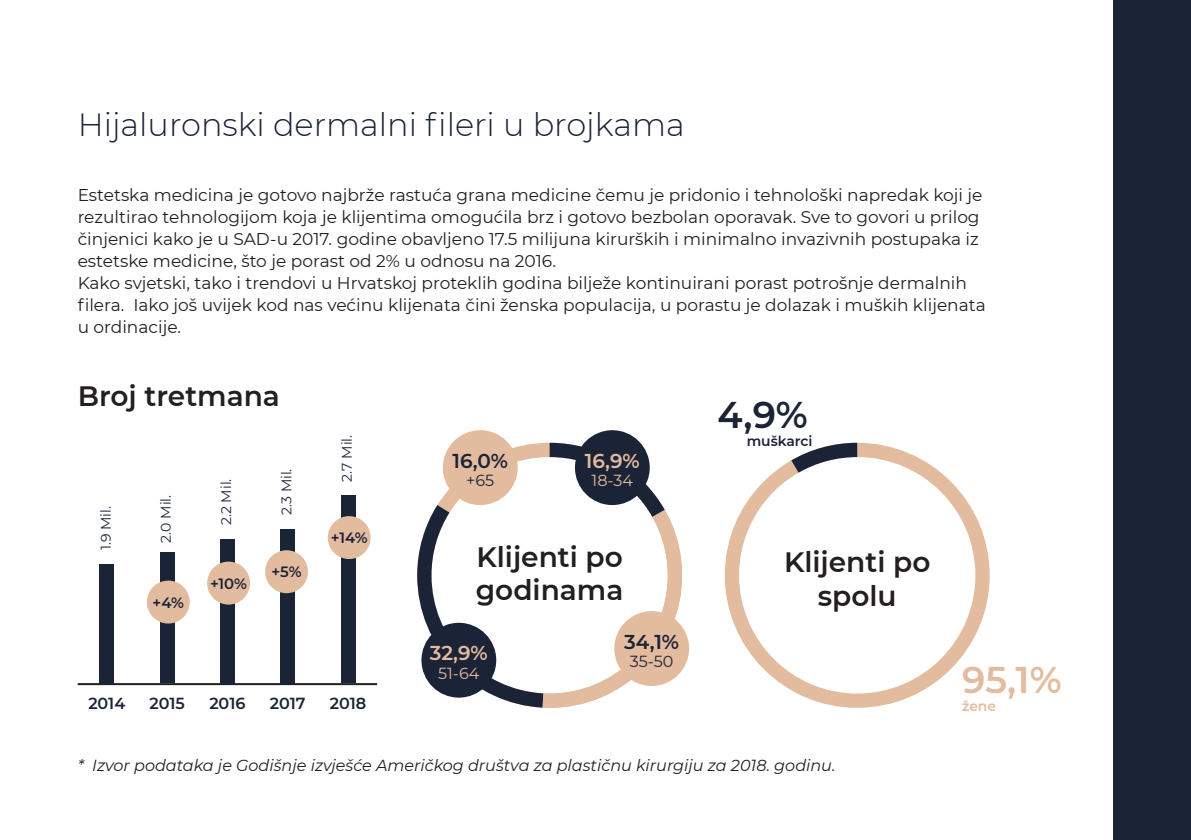
<style>
.page{position:relative;width:1191px;height:840px;background:#fff}
.page>*{position:absolute;margin:0;border:0;box-sizing:border-box;transform-origin:0 0}
.t1{font:600 37.2px "Montserrat";color:#e3bb9f}
.t2{font:600 37.2px "Montserrat";color:#1b2337}
.t3{font:300 32px "Montserrat";color:#1b2337}
.t4{font:600 28px/33.6px "Montserrat";color:#231f20}
.t5{font:600 20px "Montserrat";color:#1b2337}
.t6{font:600 20px "Montserrat";color:#e3bb9f}
.t7{font:17px/22px "Montserrat";color:#231f20}
.t8{font:italic 16px "Montserrat";color:#231f20}
.t9{font:600 16px "Montserrat";letter-spacing:-.005em;color:#1b2337}
.t10{font:16px "Montserrat";color:#e3bb9f}
.t11{font:16px "Montserrat";color:#1b2337}
.t12{font:600 15px "Montserrat";color:#1b2337}
.t13{font:14px "Montserrat";color:#1b2337}
.t14{font:600 13.8px "Montserrat";color:#1b2337}
.t15{font:600 13.8px "Montserrat";color:#e3bb9f}
</style>
<div class="page">
<div style="left:614px;top:610px;width:75px;height:75px;background:#e3bb9f;border-radius:50%"></div>
<div style="left:443px;top:430px;width:74px;height:74px;background:#e3bb9f;border-radius:50%"></div>
<div style="left:1113px;top:0;width:78px;height:839px;background:#1b2337"></div>
<svg style="left:417px;top:442px;width:265px;height:265px"></svg>
<svg style="left:725px;top:442px;width:264px;height:265px"></svg>
<svg style="left:791px;top:442px;width:66px;height:30px"></svg>
<div style="left:575px;top:430px;width:74px;height:74px;background:#1b2337;border-radius:50%"></div>
<hr style="left:78px;top:682px;width:299px;height:2px;background:#231f20">
<div style="left:99px;top:563px;width:15px;height:119px;background:#1b2337"></div>
<div style="left:160px;top:552px;width:14px;height:130px;background:#1b2337"></div>
<div style="left:220px;top:538px;width:15px;height:144px;background:#1b2337"></div>
<div style="left:280px;top:528px;width:15px;height:154px;background:#1b2337"></div>
<div style="left:340px;top:495px;width:15px;height:187px;background:#1b2337"></div>
<div style="left:147px;top:580px;width:43px;height:43px;background:#e3bb9f;border-radius:50%"></div>
<div style="left:207px;top:561px;width:43px;height:43px;background:#e3bb9f;border-radius:50%"></div>
<div style="left:265px;top:550px;width:43px;height:43px;background:#e3bb9f;border-radius:50%"></div>
<div style="left:328px;top:516px;width:43px;height:42px;background:#e3bb9f;border-radius:50%"></div>
<h2 class="t3" style="left:78px;top:103px;width:608px">Hijaluronski dermalni fileri u brojkama</h2>
<p class="t7" style="left:78px;top:183px;width:909px">Estetska medicina je gotovo najbrže rastuća grana medicine čemu je pridonio i tehnološki napredak koji je rezultirao tehnologijom koja je klijentima omogućila brz i gotovo bezbolan oporavak. Sve to govori u prilog činjenici kako je u SAD-u 2017. godine obavljeno 17.5 milijuna kirurških i minimalno invazivnih postupaka iz estetske medicine, što je porast od 2% u odnosu na 2016.<br>Kako svjetski, tako i trendovi u Hrvatskoj proteklih godina bilježe kontinuirani porast potrošnje dermalnih filera. Iako još uvijek kod nas većinu klijenata čini ženska populacija, u porastu je dolazak i muških klijenata u ordinacije.</p>
<h3 class="t4" style="left:78px;top:378px;width:204px">Broj tretmana</h3>
<p class="t13" style="left:96px;top:550px;width:46px;rotate:-90deg">1.9 Mil.</p>
<p class="t13" style="left:156px;top:542px;width:49px;rotate:-90deg">2.0 Mil.</p>
<p class="t12" style="left:153px;top:591px;width:33px">+4%</p>
<p class="t13" style="left:217px;top:525px;width:48px;rotate:-90deg">2.2 Mil.</p>
<p class="t13" style="left:277px;top:515px;width:48px;rotate:-90deg">2.3 Mil.</p>
<p class="t12" style="left:210px;top:572px;width:39px">+10%</p>
<p class="t12" style="left:271px;top:561px;width:32px">+5%</p>
<p class="t13" style="left:337px;top:481px;width:48px;rotate:-90deg">2.7 Mil.</p>
<p class="t12" style="left:331px;top:527px;width:38px">+14%</p>
<p class="t9" style="left:88px;top:691px;width:38px">2014</p>
<p class="t9" style="left:149px;top:691px;width:37px">2015</p>
<p class="t9" style="left:209px;top:691px;width:38px">2016</p>
<p class="t9" style="left:270px;top:691px;width:37px">2017</p>
<p class="t9" style="left:330px;top:691px;width:38px">2018</p>
<p class="t5" style="left:452px;top:446px;width:57px">16,0%</p>
<p class="t11" style="left:466px;top:469px;width:30px">+65</p>
<p class="t6" style="left:585px;top:446px;width:56px">16,9%</p>
<p class="t10" style="left:591px;top:469px;width:43px">18-34</p>
<h3 class="t4" style="left:476px;top:538px;width:149px">Klijenti po godinama</h3>
<p class="t6" style="left:430px;top:638px;width:59px">32,9%</p>
<p class="t10" style="left:438px;top:662px;width:43px">51-64</p>
<p class="t5" style="left:624px;top:627px;width:57px">34,1%</p>
<p class="t11" style="left:630px;top:650px;width:45px">35-50</p>
<h1 class="t2" style="left:717px;top:388px;width:92px">4,9%</h1>
<p class="t14" style="left:746px;top:430px;width:67px">muškarci</p>
<h3 class="t4" style="left:784px;top:544px;width:148px;text-align:center">Klijenti po spolu</h3>
<p class="t8" style="left:78px;top:754px;width:759px">* Izvor podataka je Godišnje izvješće Američkog društva za plastičnu kirurgiju za 2018. godinu.</p>
<h1 class="t1" style="left:962px;top:653px;width:101px">95,1%</h1>
<p class="t15" style="left:962px;top:696px;width:36px">žene</p>
</div>
